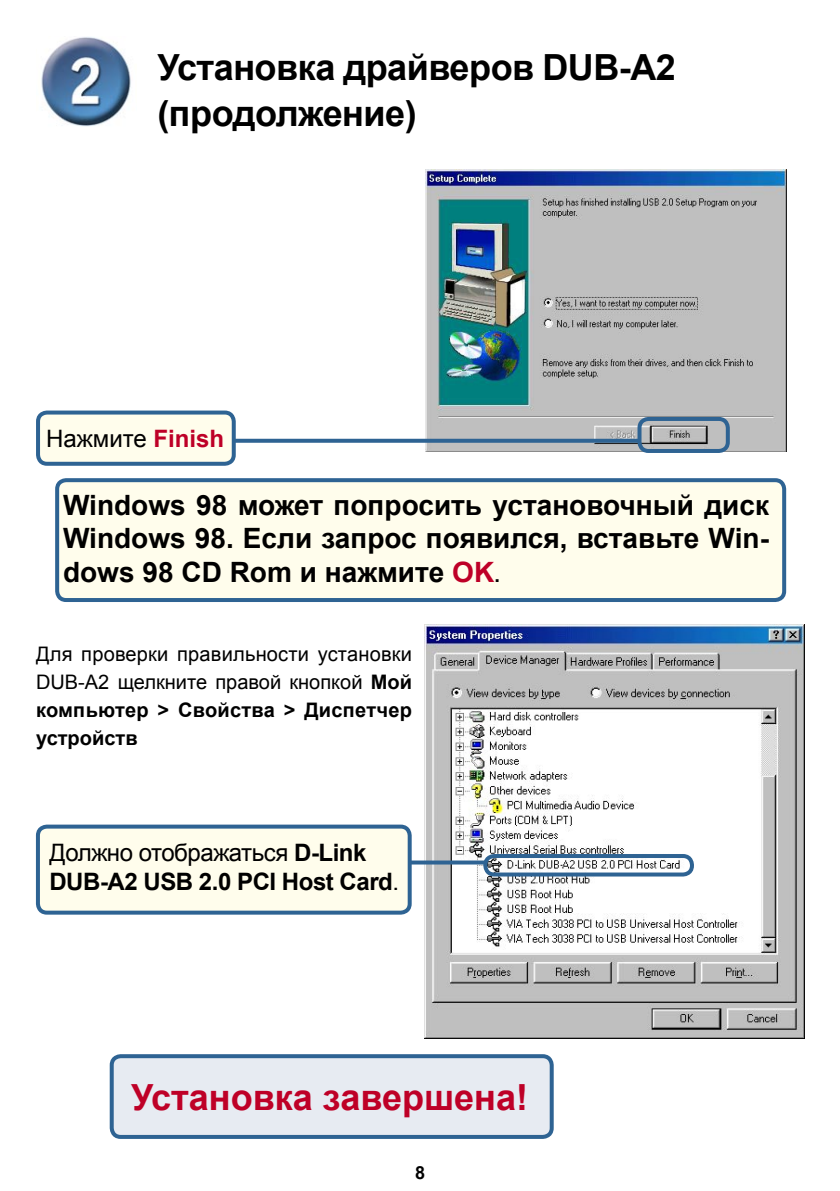
<style>
.page{position:relative;width:840px;height:1191px;background:#fff}
.page>*{position:absolute;margin:0;border:0;box-sizing:border-box;transform-origin:0 0}
.t1{font:700 36px/46px "Arial";letter-spacing:-.015em;color:#000}
.t2{font:700 36px "Arial";color:#be0027}
.t3{font:700 28px/33.6px "Arial";color:#000;text-align:justify}
.t4{font:700 24px/28.8px "Arial";letter-spacing:-.02em;color:#000}
.t5{font:24px "Arial";color:#000}
.t6{font:20px/28px "Arial";color:#000;text-align:justify}
.t7{font:700 18px "Arial";color:#000}
.s1{font-weight:700;color:#be0027}
.s2{color:#be0027}
.s3{font-size:20px}
.s4{font-weight:700}
.s5{font-weight:400}
</style>
<div class="page">
<svg style="left:55px;top:478px;width:732px;height:122px;background:#f2f3e6"></svg>
<svg style="left:109px;top:1054px;width:445px;height:82px;background:#d8e0ea"></svg>
<img style="left:425px;top:170px;width:360px;height:281px">
<svg style="left:635px;top:415px;width:96px;height:36px;background:#919da7"></svg>
<svg style="left:238px;top:439px;width:401px;height:4px;background:#376996"></svg>
<img style="left:424px;top:625px;width:379px;height:414px">
<svg style="left:481px;top:852px;width:214px;height:22px"></svg>
<svg style="left:413px;top:860px;width:71px;height:4px"></svg>
<img style="left:41px;top:37px;width:90px;height:90px">
<svg style="left:35px;top:824px;width:378px;height:88px;background:#eef0e5"></svg>
<svg style="left:36px;top:410px;width:202px;height:54px;background:#e0e6df"></svg>
<p class="t1" style="left:157px;top:46px;width:519px">Установка драйверов DUB-A2 (продолжение)</p>
<p class="t5" style="left:46px;top:423px;width:180px">Нажмите <span class="s1">Finish</span></p>
<p class="t3" style="left:63px;top:489px;width:707px">Windows 98 может попросить установочный диск Windows 98. Если запрос появился, вставьте Win&shy;dows 98 CD Rom и нажмите <span class="s2">OK</span><span class="s3">.</span></p>
<p class="t6" style="left:36px;top:640px;width:377px">Для проверки правильности установки DUB-A2 щелкните правой кнопкой <span class="s4">Мой компьютер &gt; Свойства &gt; Диспетчер устройств</span></p>
<p class="t4" style="left:49px;top:838px;width:351px"><span class="s5">Должно отображаться</span> D-Link<br>DUB-A2 USB 2.0 PCI Host Card<span class="s5">.</span></p>
<p class="t2" style="left:131px;top:1073px;width:398px">Установка завершена!</p>
<p class="t7" style="left:415px;top:1160px;width:12px">8</p>
</div>
